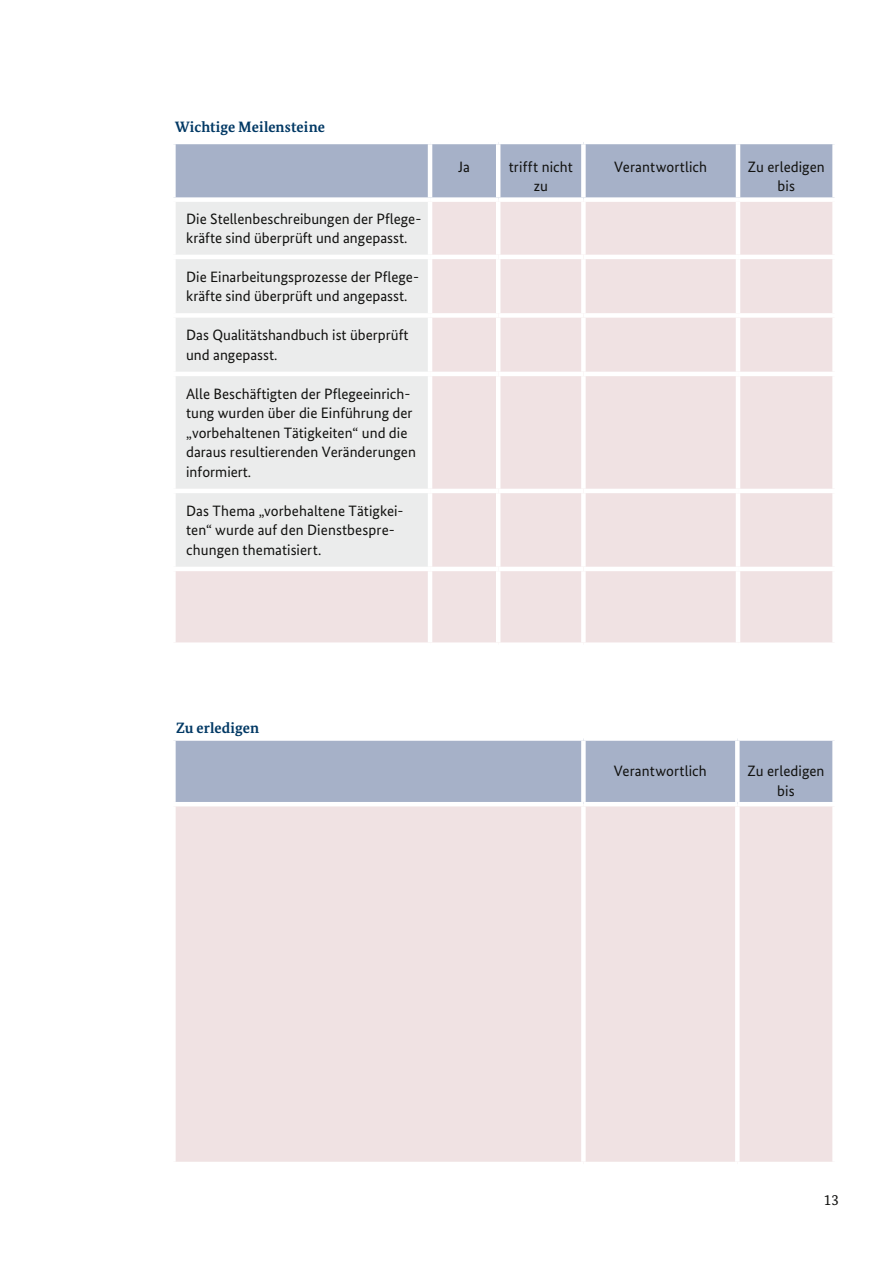
<style>
.page{position:relative;width:893px;height:1263px;background:#fff}
.page>*{position:absolute;margin:0;border:0;box-sizing:border-box;transform-origin:0 0}
.t1{font:15px/19.5px "Bundes Sans";color:#11110f}
.t2{font:700 15px "Bundes Serif";color:#003864}
.t3{font:15px "Bundes Serif";color:#11110f}
</style>
<div class="page">
<div style="left:176px;top:144px;width:656px;height:53px;background:#a6b1c8"></div>
<svg style="left:176px;top:202px;width:656px;height:440px;background:#eee5e6"></svg>
<hr style="left:496px;top:202px;width:4px;height:53px;background:#fff">
<div style="left:581px;top:202px;width:5px;height:53px;background:#fff"></div>
<hr style="left:430px;top:255px;width:68px;height:4px;background:#fff">
<hr style="left:498px;top:255px;width:85px;height:4px;background:#fff">
<hr style="left:496px;top:259px;width:4px;height:54px;background:#fff">
<hr style="left:583px;top:255px;width:155px;height:4px;background:#fff">
<div style="left:581px;top:259px;width:5px;height:54px;background:#fff"></div>
<div style="left:430px;top:313px;width:68px;height:5px;background:#fff"></div>
<div style="left:498px;top:313px;width:85px;height:5px;background:#fff"></div>
<hr style="left:496px;top:318px;width:4px;height:54px;background:#fff">
<div style="left:583px;top:313px;width:155px;height:5px;background:#fff"></div>
<div style="left:581px;top:318px;width:5px;height:54px;background:#fff"></div>
<hr style="left:430px;top:372px;width:68px;height:4px;background:#fff">
<hr style="left:498px;top:372px;width:85px;height:4px;background:#fff">
<hr style="left:496px;top:376px;width:4px;height:113px;background:#fff">
<hr style="left:583px;top:372px;width:155px;height:4px;background:#fff">
<div style="left:581px;top:376px;width:5px;height:113px;background:#fff"></div>
<hr style="left:430px;top:489px;width:68px;height:4px;background:#fff">
<hr style="left:498px;top:489px;width:85px;height:4px;background:#fff">
<hr style="left:496px;top:493px;width:4px;height:74px;background:#fff">
<hr style="left:583px;top:489px;width:155px;height:4px;background:#fff">
<div style="left:581px;top:493px;width:5px;height:74px;background:#fff"></div>
<hr style="left:428px;top:144px;width:4px;height:53px;background:#fff">
<hr style="left:496px;top:144px;width:4px;height:53px;background:#fff">
<div style="left:581px;top:144px;width:5px;height:53px;background:#fff"></div>
<hr style="left:736px;top:144px;width:4px;height:53px;background:#fff">
<hr style="left:428px;top:202px;width:4px;height:53px;background:#fff">
<hr style="left:171px;top:255px;width:259px;height:4px;background:#fff">
<hr style="left:428px;top:259px;width:4px;height:54px;background:#fff">
<div style="left:171px;top:313px;width:259px;height:5px;background:#fff"></div>
<hr style="left:428px;top:318px;width:4px;height:54px;background:#fff">
<hr style="left:171px;top:372px;width:259px;height:4px;background:#fff">
<hr style="left:428px;top:376px;width:4px;height:113px;background:#fff">
<hr style="left:171px;top:489px;width:259px;height:4px;background:#fff">
<hr style="left:428px;top:493px;width:4px;height:74px;background:#fff">
<hr style="left:171px;top:567px;width:259px;height:4px;background:#fff">
<hr style="left:430px;top:567px;width:68px;height:4px;background:#fff">
<hr style="left:428px;top:571px;width:4px;height:71px;background:#fff">
<hr style="left:498px;top:567px;width:85px;height:4px;background:#fff">
<hr style="left:496px;top:571px;width:4px;height:71px;background:#fff">
<hr style="left:583px;top:567px;width:155px;height:4px;background:#fff">
<div style="left:581px;top:571px;width:5px;height:71px;background:#fff"></div>
<hr style="left:736px;top:202px;width:4px;height:53px;background:#fff">
<hr style="left:738px;top:255px;width:99px;height:4px;background:#fff">
<hr style="left:736px;top:259px;width:4px;height:54px;background:#fff">
<div style="left:738px;top:313px;width:99px;height:5px;background:#fff"></div>
<hr style="left:736px;top:318px;width:4px;height:54px;background:#fff">
<hr style="left:738px;top:372px;width:99px;height:4px;background:#fff">
<hr style="left:736px;top:376px;width:4px;height:113px;background:#fff">
<hr style="left:738px;top:489px;width:99px;height:4px;background:#fff">
<hr style="left:736px;top:493px;width:4px;height:74px;background:#fff">
<hr style="left:738px;top:567px;width:99px;height:4px;background:#fff">
<hr style="left:736px;top:571px;width:4px;height:71px;background:#fff">
<div style="left:176px;top:741px;width:656px;height:61px;background:#a6b1c8"></div>
<div style="left:176px;top:806px;width:656px;height:356px;background:#f0e2e3"></div>
<div style="left:581px;top:741px;width:5px;height:61px;background:#fff"></div>
<div style="left:735px;top:741px;width:5px;height:61px;background:#fff"></div>
<div style="left:581px;top:806px;width:5px;height:356px;background:#fff"></div>
<div style="left:735px;top:806px;width:5px;height:356px;background:#fff"></div>
<p class="t2" style="left:175px;top:118px;width:151px">Wichtige Meilensteine</p>
<p class="t1" style="left:186px;top:209px;width:237px">Die Stellenbeschreibungen der Pflege&shy;kräfte sind überprüft und angepasst.</p>
<p class="t1" style="left:186px;top:267px;width:234px">Die Einarbeitungsprozesse der Pflege&shy;kräfte sind überprüft und angepasst.</p>
<p class="t1" style="left:186px;top:325px;width:224px">Das Qualitätshandbuch ist überprüft und angepasst.</p>
<p class="t1" style="left:186px;top:384px;width:231px">Alle Beschäftigten der Pflegeeinrich&shy;tung wurden über die Einführung der „vorbehaltenen Tätigkeiten“ und die daraus resultierenden Veränderungen informiert.</p>
<p class="t1" style="left:186px;top:501px;width:219px">Das Thema „vorbehaltene Tätigkei&shy;ten“ wurde auf den Dienstbespre&shy;chungen thematisiert.</p>
<p class="t1" style="left:458px;top:157px;width:13px">Ja</p>
<p class="t1" style="left:509px;top:157px;width:66px;text-align:center">trifft nicht zu</p>
<p class="t1" style="left:614px;top:157px;width:94px">Verantwortlich</p>
<p class="t1" style="left:748px;top:157px;width:79px;text-align:center">Zu erledigen bis</p>
<p class="t2" style="left:176px;top:718px;width:84px">Zu erledigen</p>
<p class="t1" style="left:614px;top:761px;width:94px">Verantwortlich</p>
<p class="t1" style="left:747px;top:761px;width:79px;text-align:center">Zu erledigen bis</p>
<p class="t3" style="left:824px;top:1191px;width:17px">13</p>
</div>
